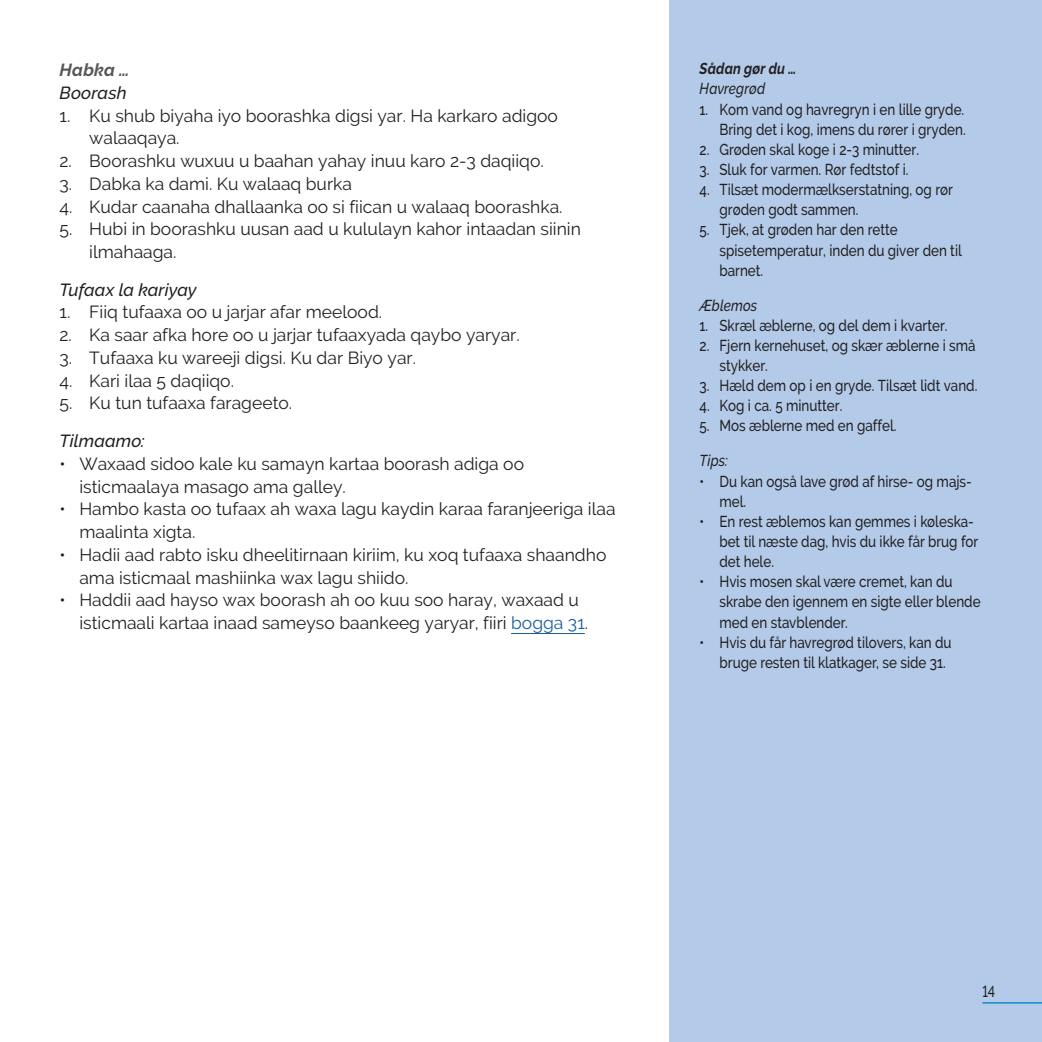
<style>
.page{position:relative;width:1042px;height:1042px;background:#fff}
.page>*{position:absolute;margin:0;border:0;box-sizing:border-box;transform-origin:0 0}
.ListNum{font:17.5px/22.8px "Raleway";color:#231f20}
.List{font:17.5px/22.8px "Raleway";color:#231f20}
.Recipe3{font:italic 500 17.5px "Raleway";color:#231f20}
.L4{font:italic 500 17.5px "Raleway";letter-spacing:.005em;color:#231f20}
.How-to{font:italic 700 17.5px "Raleway";letter-spacing:.01em;color:#57585a}
.t1{font:500 15.75px/20.1px "Raleway";color:#231f20;scale:.85 1}
.t2{font:italic 500 15.75px "Raleway";letter-spacing:.01em;color:#231f20;scale:.85 1}
.t3{font:italic 700 15.75px "Raleway";letter-spacing:.015em;color:#231f20;scale:.85 1}
.t4{font:500 15.75px "Raleway";color:#231f20;scale:.8 1}
.s1{color:#175d9e}
</style>
<div class="page">
<div style="left:670px;top:0;width:372px;height:1042px;background:#b3cbe9"></div>
<hr style="left:982px;top:1002px;width:60px;height:1px;background:#007fc5">
<hr style="left:511px;top:633px;width:74px;height:1px;background:#175d9e">
<h2 class="How-to" style="left:60px;top:60px;width:71px">Habka …</h2>
<h2 class="Recipe3" style="left:60px;top:82px;width:69px">Boorash</h2>
<p class="ListNum" style="left:89px;top:104px;width:470px;text-indent:-30px">1. Ku shub biyaha iyo boorashka digsi yar. Ha karkaro adigoo walaaqaya.</p>
<p class="ListNum" style="left:60px;top:149px;width:486px">2. Boorashku wuxuu u baahan yahay inuu karo 2-3 daqiiqo.</p>
<p class="ListNum" style="left:60px;top:172px;width:294px">3. Dabka ka dami. Ku walaaq burka</p>
<p class="ListNum" style="left:60px;top:195px;width:504px">4. Kudar caanaha dhallaanka oo si fiican u walaaq boorashka.</p>
<p class="ListNum" style="left:89px;top:218px;width:493px;text-indent:-30px">5. Hubi in boorashku uusan aad u kululayn kahor intaadan siinin ilmahaaga.</p>
<h2 class="Recipe3" style="left:60px;top:279px;width:139px">Tufaax la kariyay</h2>
<p class="ListNum" style="left:60px;top:301px;width:324px">1. Fiiq tufaaxa oo u jarjar afar meelood.</p>
<p class="ListNum" style="left:60px;top:324px;width:462px">2. Ka saar afka hore oo u jarjar tufaaxyada qaybo yaryar.</p>
<p class="ListNum" style="left:60px;top:346px;width:358px">3. Tufaaxa ku wareeji digsi. Ku dar Biyo yar.</p>
<p class="ListNum" style="left:60px;top:369px;width:176px">4. Kari ilaa 5 daqiiqo.</p>
<p class="ListNum" style="left:60px;top:392px;width:234px">5. Ku tun tufaaxa farageeto.</p>
<h2 class="L4" style="left:60px;top:431px;width:87px">Tilmaamo:</h2>
<p class="List" style="left:79px;top:452px;width:446px;text-indent:-20px">• Waxaad sidoo kale ku samayn kartaa boorash adiga oo isticmaalaya masago ama galley.</p>
<p class="List" style="left:79px;top:498px;width:538px;text-indent:-20px">• Hambo kasta oo tufaax ah waxa lagu kaydin karaa faranjeeriga ilaa maalinta xigta.</p>
<p class="List" style="left:79px;top:543px;width:528px;text-indent:-20px">• Hadii aad rabto isku dheelitirnaan kiriim, ku xoq tufaaxa shaandho ama isticmaal mashiinka wax lagu shiido.</p>
<p class="List" style="left:79px;top:589px;width:510px;text-indent:-20px">• Haddii aad hayso wax boorash ah oo kuu soo haray, waxaad u isticmaali kartaa inaad sameyso baankeeg yaryar, fiiri <span class="s1">bogga 31</span>.</p>
<p class="t3" style="left:699px;top:60px;width:115px">Sådan gør du …</p>
<p class="t2" style="left:699px;top:80px;width:79px">Havregrød</p>
<p class="t1" style="left:699px;top:99px;width:314px;text-align:right">1. Kom vand og havregryn i en lille gryde.<br>Bring det i kog, imens du rører i gryden.</p>
<p class="t1" style="left:699px;top:139px;width:260px">2. Grøden skal koge i 2-3 minutter.</p>
<p class="t1" style="left:699px;top:159px;width:247px">3. Sluk for varmen. Rør fedtstof i.</p>
<p class="t1" style="left:719px;top:179px;width:276px;text-indent:-20px">4. Tilsæt modermælkserstatning, og rør grøden godt sammen.</p>
<p class="t1" style="left:719px;top:220px;width:287px;text-indent:-20px">5. Tjek, at grøden har den rette spisetemperatur, inden du giver den til barnet.</p>
<p class="t2" style="left:699px;top:296px;width:69px">Æblemos</p>
<p class="t1" style="left:699px;top:315px;width:293px">1. Skræl æblerne, og del dem i kvarter.</p>
<p class="t1" style="left:719px;top:335px;width:303px;text-indent:-20px">2. Fjern kernehuset, og skær æblerne i små stykker.</p>
<p class="t1" style="left:699px;top:375px;width:328px">3. Hæld dem op i en gryde. Tilsæt lidt vand.</p>
<p class="t1" style="left:699px;top:396px;width:169px">4. Kog i ca. 5 minutter.</p>
<p class="t1" style="left:699px;top:416px;width:233px">5. Mos æblerne med en gaffel.</p>
<p class="t2" style="left:699px;top:452px;width:35px">Tips:</p>
<p class="t1" style="left:719px;top:471px;width:296px;text-indent:-20px">• Du kan også lave grød af hirse- og majs&shy;mel.</p>
<p class="t1" style="left:719px;top:511px;width:306px;text-indent:-20px">• En rest æblemos kan gemmes i køleska&shy;bet til næste dag, hvis du ikke får brug for det hele.</p>
<p class="t1" style="left:719px;top:571px;width:309px;text-indent:-20px">• Hvis mosen skal være cremet, kan du skrabe den igennem en sigte eller blende med en stavblender.</p>
<p class="t1" style="left:719px;top:632px;width:275px;text-indent:-20px">• Hvis du får havregrød tilovers, kan du bruge resten til klatkager, se side 31.</p>
<p class="t4" style="left:982px;top:982px;width:17px">14</p>
</div>
